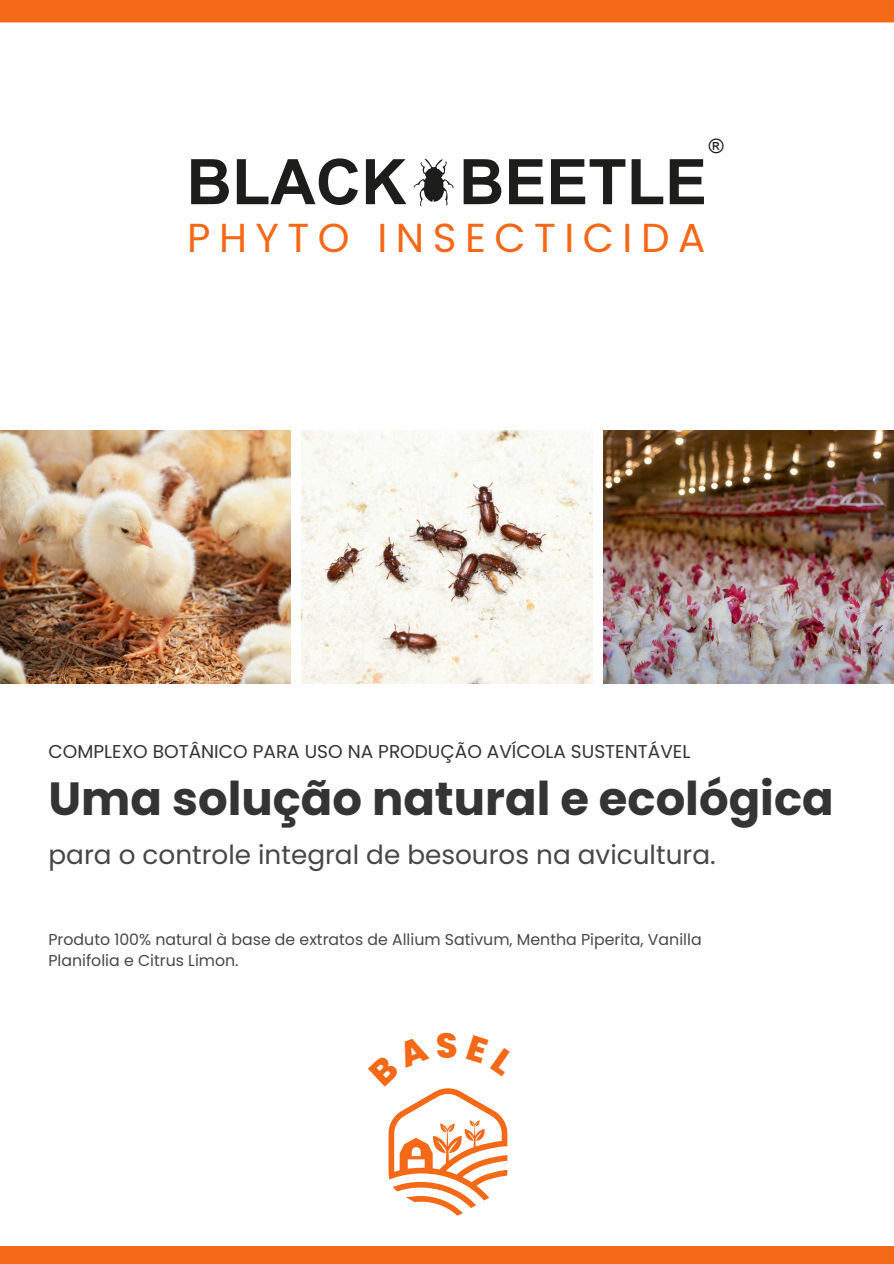
<style>
.page{position:relative;width:894px;height:1264px;background:#fff}
.page>*{position:absolute;margin:0;border:0;box-sizing:border-box;transform-origin:0 0}
.t1{font:700 62.85px "Arial Unicode MS";color:#1d1d1b}
.t2{font:700 46.5px "Poppins";color:#343434}
.t3{font:40.35px "Poppins";letter-spacing:.21em;color:#f36917}
.t4{font:26.25px "Poppins";color:#474747}
.t5{font:20.1px "Arial Unicode MS";color:#1d1d1b}
.t6{font:18.6px "Poppins";color:#343434}
.t7{font:15.75px/21.3px "Poppins";color:#474747}
</style>
<div class="page">
<div style="left:0;top:1246px;width:893px;height:17px;background:#f36917"></div>
<div style="left:0;top:0;width:893px;height:22px;background:#f36917"></div>
<img style="left:0;top:430px;width:290px;height:253px">
<img style="left:302px;top:430px;width:290px;height:253px">
<img style="left:603px;top:430px;width:290px;height:253px">
<svg style="left:413px;top:158px;width:41px;height:48px"></svg>
<svg style="left:388px;top:1088px;width:120px;height:127px"></svg>
<h5 class="t5" style="left:708px;top:131px;width:16px">®</h5>
<h2 class="t1" style="left:186px;top:137px;width:522px">BLACK BEETLE</h2>
<p class="t3" style="left:187px;top:209px;width:519px">PHYTO INSECTICIDA</p>
<p class="t6" style="left:48px;top:738px;width:643px">COMPLEXO BOTÂNICO PARA USO NA PRODUÇÃO AVÍCOLA SUSTENTÁVEL</p>
<p class="t2" style="left:48px;top:766px;width:786px">Uma solução natural e ecológica</p>
<p class="t4" style="left:48px;top:836px;width:668px">para o controle integral de besouros na avicultura.</p>
<h4 class="t7" style="left:48px;top:928px;width:654px">Produto 100% natural à base de extratos de Allium Sativum, Mentha Piperita, Vanilla<br>Planifolia e Citrus Limon.</h4>
</div>
